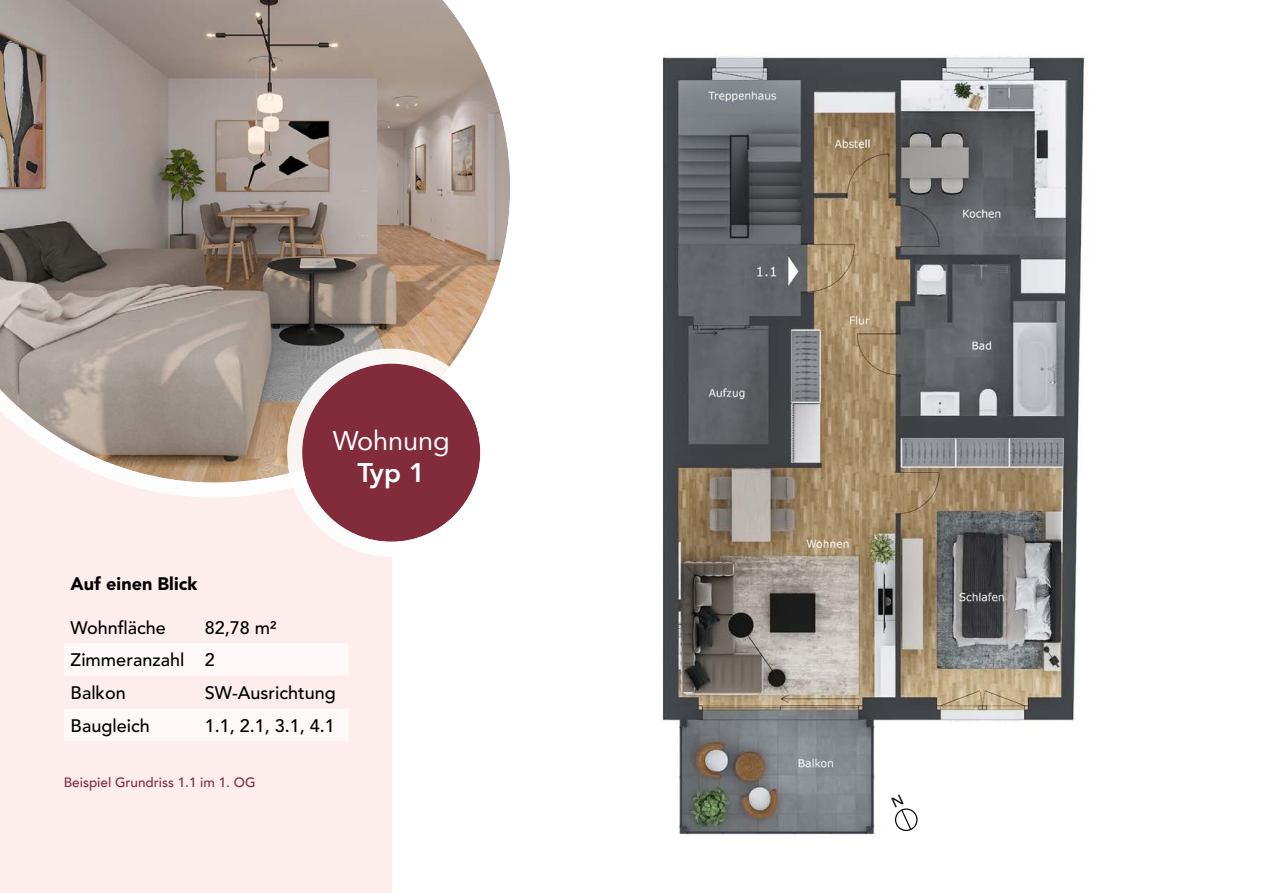
<style>
.page{position:relative;width:1263px;height:893px;background:#fff}
.page>*{position:absolute;margin:0;border:0;box-sizing:border-box;transform-origin:0 0}
.t1{font:27px "Avenir";color:#fff}
.t2{font:800 27px "Avenir";color:#fff}
.t3{font:500 18px/32.7px "Avenir LT Std";color:#000}
.t4{font:900 18px "Avenir LT Std";color:#000}
.t5{font:500 13.5px "Avenir";color:#822b3b}
</style>
<div class="page">
<div style="left:0;top:0;width:391px;height:893px;background:#fdeded"></div>
<img style="left:662px;top:54px;width:423px;height:781px">
<svg style="left:0;top:0;width:510px;height:498px;background:#a79a91"></svg>
<div style="left:302px;top:364px;width:178px;height:178px;background:#822b3b;border-radius:50%"></div>
<div style="left:287px;top:349px;width:208px;height:208px;border:15px solid #fff;border-radius:50%"></div>
<svg style="left:64px;top:644px;width:284px;height:97px"></svg>
<svg style="left:891px;top:795px;width:27px;height:37px"></svg>
<h1 class="t1" style="left:333px;top:419px;width:119px">Wohnung</h1>
<h1 class="t2" style="left:357px;top:452px;width:69px">Typ 1</h1>
<p class="t4" style="left:71px;top:573px;width:128px">Auf einen Blick</p>
<p class="t3" style="left:71px;top:611px;width:97px">Wohnfläche</p>
<p class="t3" style="left:71px;top:611px;width:207px;text-indent:134px">82,78 m²<br>Zimmeranzahl 2<br>Balkon</p>
<p class="t3" style="left:205px;top:677px;width:133px">SW-Ausrichtung</p>
<p class="t3" style="left:71px;top:710px;width:81px">Baugleich</p>
<p class="t3" style="left:205px;top:710px;width:132px">1.1, 2.1, 3.1, 4.1</p>
<p class="t5" style="left:64px;top:770px;width:193px">Beispiel Grundriss 1.1 im 1. OG</p>
</div>
